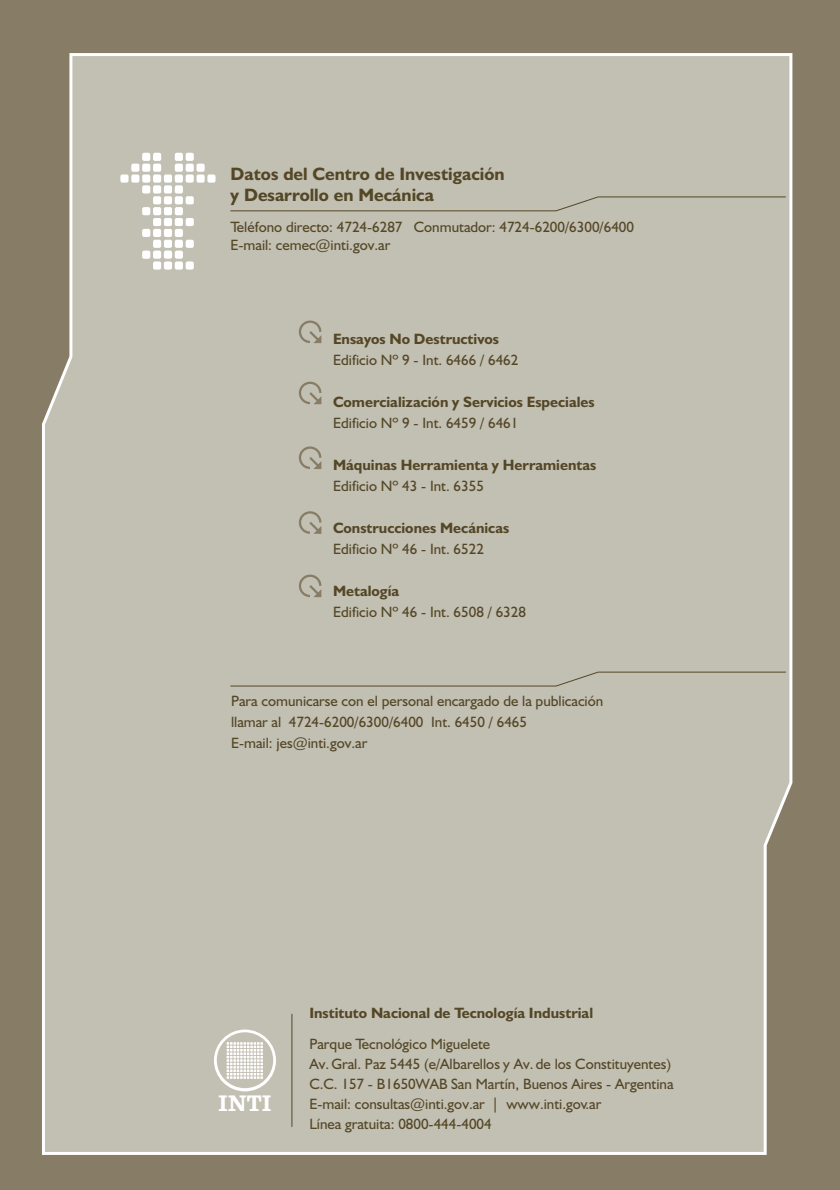
<style>
.page{position:relative;width:840px;height:1190px;background:#877d66}
.page>*{position:absolute;margin:0;border:0;box-sizing:border-box;transform-origin:0 0}
.t1{font:23.25px "Clarendon";color:#fff;scale:.94 1}
.t2{font:700 18px/21.6px "Humanst 521 BT";color:#544726}
.t3{font:15px/20px "Humanst 521 BT";color:#544726}
.t4{font:700 15px "Humanst 521 BT";color:#544726}
</style>
<div class="page">
<div style="left:42px;top:53px;width:751px;height:1102px;background:#c2bfb3"></div>
<div style="left:142px;top:153px;width:8px;height:8px;background:#fff;border-radius:2px"></div>
<div style="left:153px;top:153px;width:8px;height:8px;background:#fff;border-radius:2px"></div>
<div style="left:175px;top:153px;width:8px;height:8px;background:#fff;border-radius:2px"></div>
<div style="left:186px;top:153px;width:8px;height:8px;background:#fff;border-radius:2px"></div>
<div style="left:131px;top:164px;width:8px;height:8px;background:#fff;border-radius:2px"></div>
<div style="left:142px;top:164px;width:8px;height:8px;background:#fff;border-radius:2px"></div>
<div style="left:153px;top:164px;width:8px;height:8px;background:#fff;border-radius:2px"></div>
<div style="left:175px;top:164px;width:8px;height:8px;background:#fff;border-radius:2px"></div>
<div style="left:186px;top:164px;width:8px;height:8px;background:#fff;border-radius:2px"></div>
<div style="left:197px;top:164px;width:8px;height:8px;background:#fff;border-radius:2px"></div>
<div style="left:120px;top:174px;width:9px;height:9px;background:#fff;border-radius:2px"></div>
<div style="left:131px;top:174px;width:8px;height:9px;background:#fff;border-radius:2px"></div>
<div style="left:142px;top:174px;width:8px;height:9px;background:#fff;border-radius:2px"></div>
<div style="left:153px;top:174px;width:8px;height:9px;background:#fff;border-radius:2px"></div>
<div style="left:164px;top:174px;width:8px;height:9px;background:#fff;border-radius:2px"></div>
<div style="left:175px;top:174px;width:8px;height:9px;background:#fff;border-radius:2px"></div>
<div style="left:186px;top:174px;width:8px;height:9px;background:#fff;border-radius:2px"></div>
<div style="left:197px;top:174px;width:8px;height:9px;background:#fff;border-radius:2px"></div>
<div style="left:207px;top:174px;width:9px;height:9px;background:#fff;border-radius:2px"></div>
<div style="left:142px;top:185px;width:8px;height:9px;background:#fff;border-radius:2px"></div>
<div style="left:153px;top:185px;width:8px;height:9px;background:#fff;border-radius:2px"></div>
<div style="left:164px;top:185px;width:8px;height:9px;background:#fff;border-radius:2px"></div>
<div style="left:175px;top:185px;width:8px;height:9px;background:#fff;border-radius:2px"></div>
<div style="left:153px;top:196px;width:8px;height:8px;background:#fff;border-radius:2px"></div>
<div style="left:164px;top:196px;width:8px;height:8px;background:#fff;border-radius:2px"></div>
<div style="left:175px;top:196px;width:8px;height:8px;background:#fff;border-radius:2px"></div>
<div style="left:186px;top:196px;width:8px;height:8px;background:#fff;border-radius:2px"></div>
<div style="left:142px;top:207px;width:8px;height:8px;background:#fff;border-radius:2px"></div>
<div style="left:153px;top:207px;width:8px;height:8px;background:#fff;border-radius:2px"></div>
<div style="left:164px;top:207px;width:8px;height:8px;background:#fff;border-radius:2px"></div>
<div style="left:175px;top:207px;width:8px;height:8px;background:#fff;border-radius:2px"></div>
<div style="left:153px;top:218px;width:8px;height:8px;background:#fff;border-radius:2px"></div>
<div style="left:164px;top:218px;width:8px;height:8px;background:#fff;border-radius:2px"></div>
<div style="left:175px;top:218px;width:8px;height:8px;background:#fff;border-radius:2px"></div>
<div style="left:186px;top:218px;width:8px;height:8px;background:#fff;border-radius:2px"></div>
<div style="left:142px;top:229px;width:8px;height:8px;background:#fff;border-radius:2px"></div>
<div style="left:153px;top:229px;width:8px;height:8px;background:#fff;border-radius:2px"></div>
<div style="left:164px;top:229px;width:8px;height:8px;background:#fff;border-radius:2px"></div>
<div style="left:175px;top:229px;width:8px;height:8px;background:#fff;border-radius:2px"></div>
<div style="left:153px;top:240px;width:8px;height:8px;background:#fff;border-radius:2px"></div>
<div style="left:164px;top:240px;width:8px;height:8px;background:#fff;border-radius:2px"></div>
<div style="left:175px;top:240px;width:8px;height:8px;background:#fff;border-radius:2px"></div>
<div style="left:186px;top:240px;width:8px;height:8px;background:#fff;border-radius:2px"></div>
<div style="left:142px;top:251px;width:8px;height:8px;background:#fff;border-radius:2px"></div>
<div style="left:153px;top:251px;width:8px;height:8px;background:#fff;border-radius:2px"></div>
<div style="left:164px;top:251px;width:8px;height:8px;background:#fff;border-radius:2px"></div>
<div style="left:175px;top:251px;width:8px;height:8px;background:#fff;border-radius:2px"></div>
<div style="left:153px;top:261px;width:8px;height:9px;background:#fff;border-radius:2px"></div>
<div style="left:164px;top:261px;width:8px;height:9px;background:#fff;border-radius:2px"></div>
<div style="left:175px;top:261px;width:8px;height:9px;background:#fff;border-radius:2px"></div>
<div style="left:186px;top:261px;width:8px;height:9px;background:#fff;border-radius:2px"></div>
<svg style="left:299px;top:575px;width:22px;height:22px"></svg>
<svg style="left:299px;top:511px;width:22px;height:23px"></svg>
<svg style="left:299px;top:446px;width:22px;height:23px"></svg>
<svg style="left:299px;top:382px;width:22px;height:22px"></svg>
<svg style="left:299px;top:321px;width:22px;height:22px"></svg>
<svg style="left:214px;top:1030px;width:62px;height:61px;background:#d6d4cc"></svg>
<hr style="left:292px;top:1014px;width:1px;height:113px;background:#544726">
<svg style="left:230px;top:197px;width:556px;height:14px;background:#bdb9ac"></svg>
<svg style="left:230px;top:672px;width:556px;height:14px;background:#bdbaad"></svg>
<p class="t2" style="left:231px;top:164px;width:276px">Datos del Centro de Investigación y Desarrollo en Mecánica</p>
<p class="t3" style="left:230px;top:219px;width:405px;line-height:17.9px">Teléfono directo: 4724-6287 Conmutador: 4724-6200/6300/6400<br>E-mail: cemec@inti.gov.ar</p>
<p class="t4" style="left:333px;top:332px;width:168px">Ensayos No Destructivos</p>
<p class="t3" style="left:333px;top:351px;width:187px">Edificio Nº 9 - Int. 6466 / 6462</p>
<p class="t4" style="left:333px;top:395px;width:263px">Comercialización y Servicios Especiales</p>
<p class="t3" style="left:333px;top:414px;width:187px">Edificio Nº 9 - Int. 6459 / 6461</p>
<p class="t4" style="left:333px;top:458px;width:265px">Máquinas Herramienta y Herramientas</p>
<p class="t3" style="left:333px;top:477px;width:152px">Edificio Nº 43 - Int. 6355</p>
<p class="t4" style="left:333px;top:521px;width:178px">Construcciones Mecánicas</p>
<p class="t3" style="left:333px;top:540px;width:152px">Edificio Nº 46 - Int. 6522</p>
<p class="t4" style="left:333px;top:584px;width:68px">Metalogía</p>
<p class="t3" style="left:333px;top:603px;width:194px">Edificio Nº 46 - Int. 6508 / 6328</p>
<p class="t3" style="left:231px;top:692px;width:374px;line-height:21px">Para comunicarse con el personal encargado de la publicación llamar al 4724-6200/6300/6400 Int. 6450 / 6465<br>E-mail: jes@inti.gov.ar</p>
<h1 class="t1" style="left:218px;top:1095px;width:58px">INTI</h1>
<p class="t4" style="left:309px;top:1007px;width:285px">Instituto Nacional de Tecnología Industrial</p>
<p class="t3" style="left:309px;top:1035px;width:366px">Parque Tecnológico Miguelete<br>Av. Gral. Paz 5445 (e/Albarellos y Av. de los Constituyentes)<br>C.C. 157 - B1650WAB San Martín, Buenos Aires - Argentina E-mail: consultas@inti.gov.ar | www.inti.gov.ar<br>Línea gratuita: 0800-444-4004</p>
</div>
